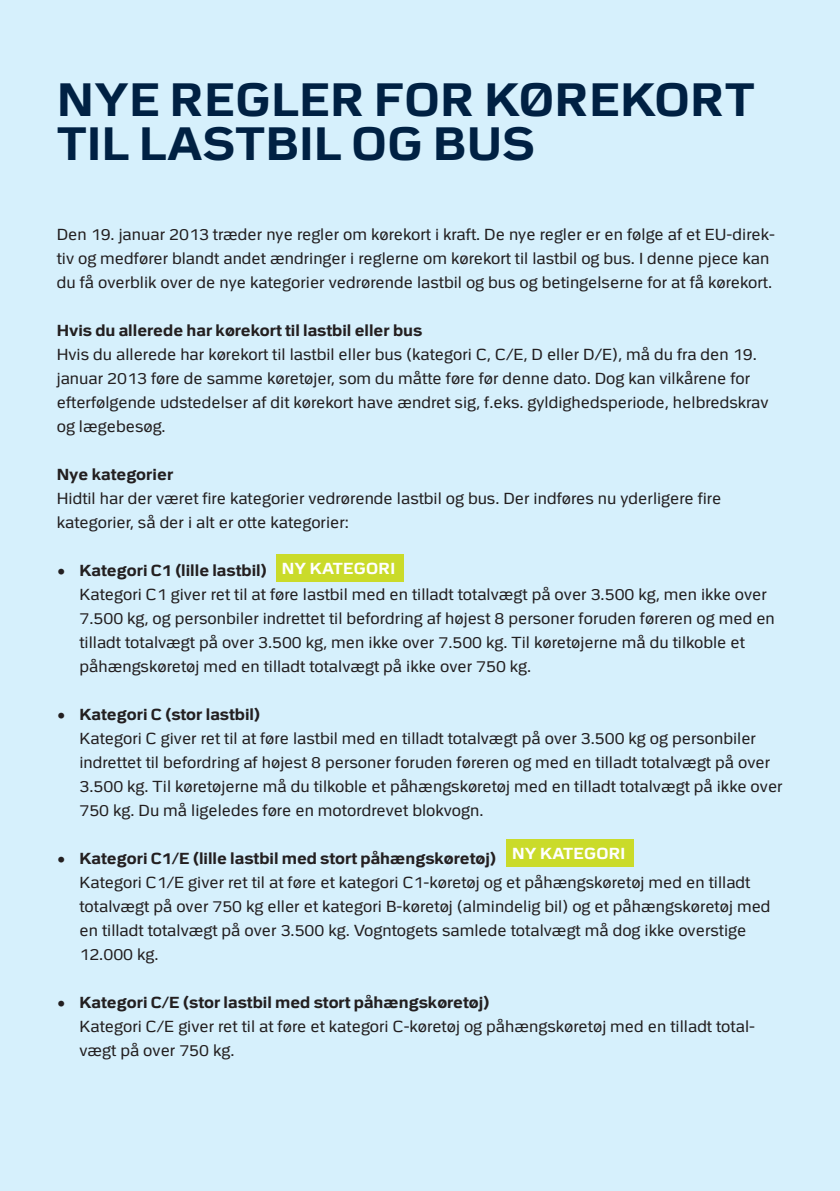
<style>
.page{position:relative;width:840px;height:1191px;background:#fff}
.page>*{position:absolute;margin:0;border:0;box-sizing:border-box;transform-origin:0 0}
.t1{font:700 46.8px/43.6px "Politi";letter-spacing:.015em;color:#002143}
.t2{font:16px/24px "Politi";color:#231f20}
.t3{font:700 16px "Politi";color:#231f20}
.t4{font:700 16px "Politi";letter-spacing:.015em;color:#fff}
</style>
<div class="page">
<div style="left:0;top:0;width:839px;height:1191px;background:#d6f0fc"></div>
<div style="left:276px;top:554px;width:127px;height:27px;background:#cadb2a"></div>
<div style="left:506px;top:839px;width:127px;height:27px;background:#cadb2a"></div>
<h1 class="t1" style="left:57px;top:83px;width:698px">NYE REGLER FOR KØREKORT<br>TIL LASTBIL OG BUS</h1>
<p class="t2" style="left:57px;top:224px;width:719px">Den 19. januar 2013 træder nye regler om kørekort i kraft. De nye regler er en følge af et EU-direk&shy;tiv og medfører blandt andet ændringer i reglerne om kørekort til lastbil og bus. I denne pjece kan du få overblik over de nye kategorier vedrørende lastbil og bus og betingelserne for at få kørekort.</p>
<p class="t3" style="left:57px;top:325px;width:367px">Hvis du allerede har kørekort til lastbil eller bus</p>
<p class="t2" style="left:57px;top:344px;width:713px">Hvis du allerede har kørekort til lastbil eller bus (kategori C, C/E, D eller D/E), må du fra den 19. januar 2013 føre de samme køretøjer, som du måtte føre før denne dato. Dog kan vilkårene for efterfølgende udstedelser af dit kørekort have ændret sig, f.eks. gyldighedsperiode, helbredskrav og lægebesøg.</p>
<p class="t3" style="left:57px;top:469px;width:118px">Nye kategorier</p>
<p class="t2" style="left:57px;top:488px;width:665px">Hidtil har der været fire kategorier vedrørende lastbil og bus. Der indføres nu yderligere fire kategorier, så der i alt er otte kategorier:</p>
<p class="t3" style="left:57px;top:565px;width:212px">• Kategori C1 (lille lastbil)</p>
<p class="t2" style="left:79px;top:584px;width:696px">Kategori C1 giver ret til at føre lastbil med en tilladt totalvægt på over 3.500 kg, men ikke over 7.500 kg, og personbiler indrettet til befordring af højest 8 personer foruden føreren og med en tilladt totalvægt på over 3.500 kg, men ikke over 7.500 kg. Til køretøjerne må du tilkoble et påhængskøretøj med en tilladt totalvægt på ikke over 750 kg.</p>
<p class="t3" style="left:57px;top:709px;width:205px">• Kategori C (stor lastbil)</p>
<p class="t2" style="left:79px;top:728px;width:704px">Kategori C giver ret til at føre lastbil med en tilladt totalvægt på over 3.500 kg og personbiler indrettet til befordring af højest 8 personer foruden føreren og med en tilladt totalvægt på over 3.500 kg. Til køretøjerne må du tilkoble et påhængskøretøj med en tilladt totalvægt på ikke over 750 kg. Du må ligeledes føre en motordrevet blokvogn.</p>
<p class="t3" style="left:57px;top:853px;width:441px">• Kategori C1/E (lille lastbil med stort påhængskøretøj)</p>
<p class="t2" style="left:79px;top:872px;width:692px">Kategori C1/E giver ret til at føre et kategori C1-køretøj og et påhængskøretøj med en tilladt totalvægt på over 750 kg eller et kategori B-køretøj (almindelig bil) og et påhængskøretøj med en tilladt totalvægt på over 3.500 kg. Vogntogets samlede totalvægt må dog ikke overstige 12.000 kg.</p>
<p class="t3" style="left:57px;top:997px;width:434px">• Kategori C/E (stor lastbil med stort påhængskøretøj)</p>
<p class="t2" style="left:79px;top:1016px;width:676px">Kategori C/E giver ret til at føre et kategori C-køretøj og påhængskøretøj med en tilladt total&shy;vægt på over 750 kg.</p>
<p class="t4" style="left:281px;top:562px;width:115px">NY KATEGORI</p>
<p class="t4" style="left:511px;top:847px;width:115px">NY KATEGORI</p>
</div>
